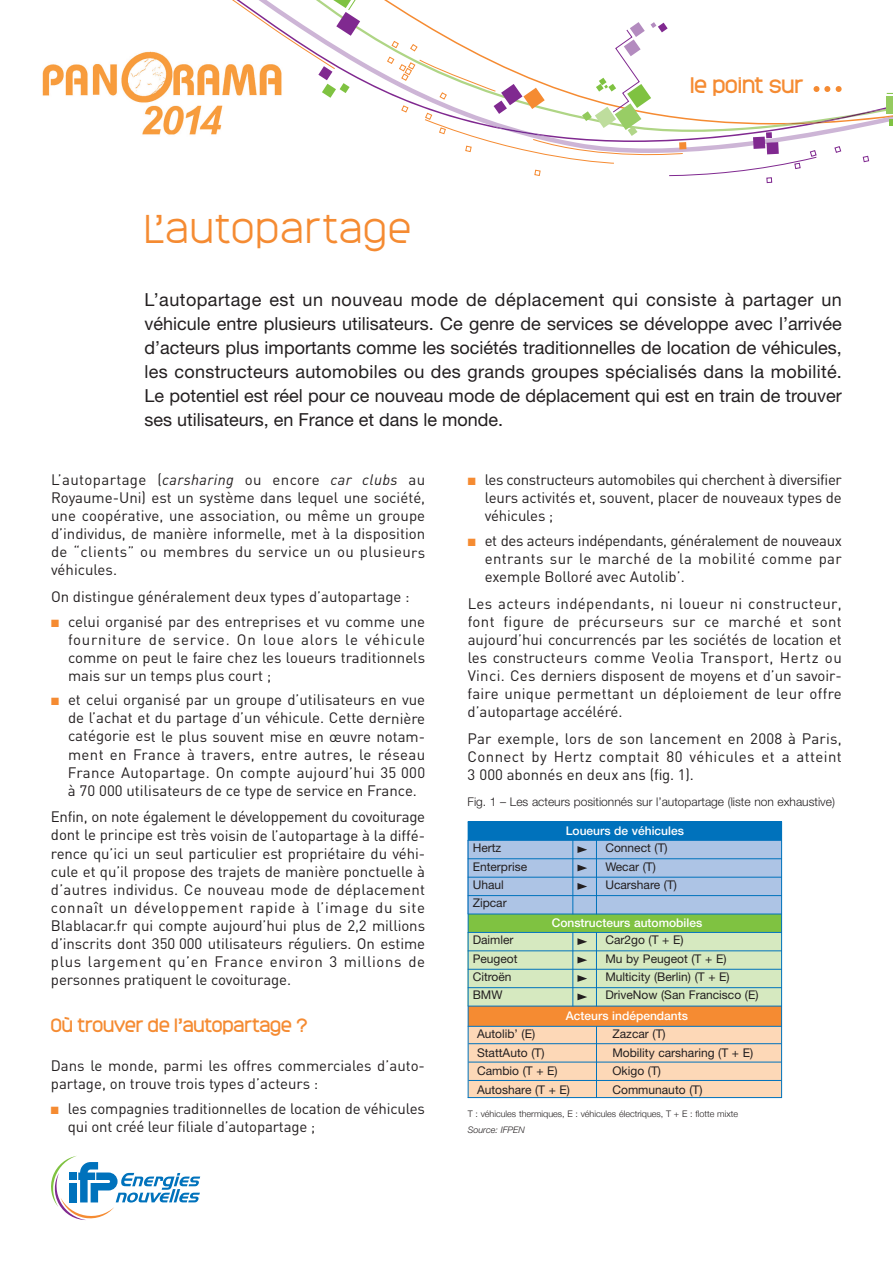
<style>
.page{position:relative;width:893px;height:1263px;background:#fff}
.page>*{position:absolute;margin:0;border:0;box-sizing:border-box;transform-origin:0 0}
.t1{font:300 37.5px "Monark";letter-spacing:.06em;color:#f58b32}
.t2{font:21px "Monark";color:#f58b32}
.t3{font:18px/24px "Helvetica Neue LT Std";color:#231f20;text-align:justify}
.t4{font:18px "Monark";color:#f58b32}
.t5{font:15px/18.1px "DIN";color:#231f20;text-align:justify}
.t6{font:12px "Helvetica Neue LT Std";color:#231f20}
.t7{font:300 12px "Helvetica Neue LT Std";color:#231f20}
.t8{font:500 12px "Helvetica Neue LT Std";color:#fff}
.t9{font:300 9px "Helvetica Neue";color:#231f20}
.t10{font:italic 300 9px "Helvetica Neue LT Std";color:#231f20}
.s1{font-style:italic}
.s2{color:#f58b32}
</style>
<div class="page">
<img style="left:42px;top:51px;width:186px;height:84px">
<svg style="left:228px;top:0;width:665px;height:183px"></svg>
<div style="left:842px;top:36px;width:34px;height:42px;background:#fff"></div>
<div style="left:765px;top:97px;width:77px;height:18px;background:#fff"></div>
<div style="left:849px;top:86px;width:19px;height:24px;background:#fff"></div>
<svg style="left:51px;top:1156px;width:149px;height:64px"></svg>
<div style="left:468px;top:821px;width:314px;height:19px;background:#0072bc"></div>
<div style="left:468px;top:840px;width:105px;height:19px;background:#adc4e5"></div>
<div style="left:573px;top:840px;width:23px;height:19px;background:#adc4e5"></div>
<svg style="left:577px;top:846px;width:10px;height:7px"></svg>
<div style="left:596px;top:840px;width:186px;height:19px;background:#adc4e5"></div>
<div style="left:468px;top:859px;width:105px;height:18px;background:#adc4e5"></div>
<div style="left:573px;top:859px;width:23px;height:18px;background:#adc4e5"></div>
<svg style="left:577px;top:864px;width:10px;height:7px"></svg>
<div style="left:596px;top:859px;width:186px;height:18px;background:#adc4e5"></div>
<div style="left:468px;top:877px;width:105px;height:18px;background:#adc4e5"></div>
<div style="left:573px;top:877px;width:23px;height:18px;background:#adc4e5"></div>
<svg style="left:577px;top:883px;width:10px;height:7px"></svg>
<div style="left:596px;top:877px;width:186px;height:18px;background:#adc4e5"></div>
<div style="left:468px;top:895px;width:105px;height:19px;background:#adc4e5"></div>
<div style="left:573px;top:895px;width:23px;height:19px;background:#adc4e5"></div>
<div style="left:596px;top:895px;width:186px;height:19px;background:#adc4e5"></div>
<div style="left:468px;top:914px;width:314px;height:18px;background:#7fc241"></div>
<div style="left:468px;top:932px;width:105px;height:19px;background:#d6e9c0"></div>
<div style="left:573px;top:932px;width:23px;height:19px;background:#d6e9c0"></div>
<svg style="left:577px;top:938px;width:10px;height:7px"></svg>
<div style="left:596px;top:932px;width:186px;height:19px;background:#d6e9c0"></div>
<div style="left:468px;top:951px;width:105px;height:18px;background:#d6e9c0"></div>
<div style="left:573px;top:951px;width:23px;height:18px;background:#d6e9c0"></div>
<svg style="left:577px;top:957px;width:10px;height:6px"></svg>
<div style="left:596px;top:951px;width:186px;height:18px;background:#d6e9c0"></div>
<div style="left:468px;top:969px;width:105px;height:19px;background:#d6e9c0"></div>
<div style="left:573px;top:969px;width:23px;height:19px;background:#d6e9c0"></div>
<svg style="left:577px;top:975px;width:10px;height:7px"></svg>
<div style="left:596px;top:969px;width:186px;height:19px;background:#d6e9c0"></div>
<div style="left:468px;top:988px;width:105px;height:18px;background:#d6e9c0"></div>
<div style="left:573px;top:988px;width:23px;height:18px;background:#d6e9c0"></div>
<svg style="left:577px;top:993px;width:10px;height:7px"></svg>
<div style="left:596px;top:988px;width:186px;height:18px;background:#d6e9c0"></div>
<div style="left:468px;top:1006px;width:314px;height:20px;background:#f58b32"></div>
<div style="left:468px;top:1026px;width:314px;height:71px;background:#fdd8b7"></div>
<hr style="left:468px;top:1043px;width:313px;height:1px;background:#0072bc">
<hr style="left:468px;top:1062px;width:313px;height:1px;background:#0072bc">
<hr style="left:468px;top:1080px;width:313px;height:1px;background:#0072bc">
<hr style="left:468px;top:821px;width:1px;height:277px;background:#0072bc">
<hr style="left:572px;top:840px;width:1px;height:74px;background:#0072bc">
<hr style="left:572px;top:932px;width:1px;height:74px;background:#0072bc">
<hr style="left:596px;top:840px;width:1px;height:74px;background:#0072bc">
<hr style="left:596px;top:932px;width:1px;height:74px;background:#0072bc">
<hr style="left:781px;top:821px;width:1px;height:277px;background:#0072bc">
<hr style="left:468px;top:840px;width:314px;height:1px;background:#0072bc">
<hr style="left:468px;top:858px;width:314px;height:1px;background:#0072bc">
<hr style="left:468px;top:877px;width:314px;height:1px;background:#0072bc">
<hr style="left:468px;top:895px;width:314px;height:1px;background:#0072bc">
<hr style="left:468px;top:914px;width:314px;height:1px;background:#0072bc">
<hr style="left:468px;top:932px;width:314px;height:1px;background:#0072bc">
<hr style="left:468px;top:950px;width:314px;height:1px;background:#0072bc">
<hr style="left:468px;top:969px;width:314px;height:1px;background:#0072bc">
<hr style="left:468px;top:987px;width:314px;height:1px;background:#0072bc">
<hr style="left:468px;top:1006px;width:314px;height:1px;background:#0072bc">
<hr style="left:468px;top:1026px;width:314px;height:1px;background:#0072bc">
<hr style="left:468px;top:1097px;width:314px;height:1px;background:#0072bc">
<hr style="left:596px;top:1026px;width:1px;height:71px;background:#0072bc">
<h1 class="t1" style="left:145px;top:203px;width:267px">L’autopartage</h1>
<h2 class="t2" style="left:690px;top:70px;width:115px">le point sur</h2>
<p class="t3" style="left:145px;top:289px;width:699px">L’autopartage est un nouveau mode de déplacement qui consiste à partager un véhicule entre plusieurs utilisateurs. Ce genre de services se développe avec l’arrivée d’acteurs plus importants comme les sociétés traditionnelles de location de véhicules, les constructeurs automobiles ou des grands groupes spécialisés dans la mobilité.<br>Le potentiel est réel pour ce nouveau mode de déplacement qui est en train de trouver ses utilisateurs, en France et dans le monde.</p>
<p class="t5" style="left:51px;top:470px;width:376px">L’autopartage (<span class="s1">carsharing</span> ou encore <span class="s1">car clubs</span> au Royaume-Uni) est un système dans lequel une société, une coopérative, une association, ou même un groupe d’individus, de manière informelle, met à la disposition de “clients” ou membres du service un ou plusieurs véhicules.</p>
<p class="t5" style="left:51px;top:587px;width:360px">On distingue généralement deux types d’autopartage :</p>
<p class="t5" style="left:68px;top:612px;width:359px;text-indent:-17px"><span class="s2">■</span> celui organisé par des entreprises et vu comme une fourniture de service. On loue alors le véhicule comme on peut le faire chez les loueurs traditionnels mais sur un temps plus court ;</p>
<p class="t5" style="left:68px;top:690px;width:359px;text-indent:-17px"><span class="s2">■</span> et celui organisé par un groupe d’utilisateurs en vue de l’achat et du partage d’un véhicule. Cette dernière catégorie est le plus souvent mise en œuvre notam&shy;ment en France à travers, entre autres, le réseau France Autopartage. On compte aujourd’hui 35 000 à 70 000 utilisateurs de ce type de service en France.</p>
<p class="t5" style="left:51px;top:807px;width:376px">Enfin, on note également le développement du covoiturage dont le principe est très voisin de l’autopartage à la diffé&shy;rence qu’ici un seul particulier est propriétaire du véhi&shy;cule et qu’il propose des trajets de manière ponctuelle à d’autres individus. Ce nouveau mode de déplacement connaît un développement rapide à l’image du site Blablacar.fr qui compte aujourd’hui plus de 2,2 millions d’inscrits dont 350 000 utilisateurs réguliers. On estime plus largement qu’en France environ 3 millions de personnes pratiquent le covoiturage.</p>
<p class="t4" style="left:51px;top:1013px;width:258px">Où trouver de l’autopartage ?</p>
<p class="t5" style="left:51px;top:1056px;width:376px">Dans le monde, parmi les offres commerciales d’auto&shy;partage, on trouve trois types d’acteurs :</p>
<p class="t5" style="left:68px;top:1099px;width:359px;text-indent:-17px"><span class="s2">■</span> les compagnies traditionnelles de location de véhicules qui ont créé leur filiale d’autopartage ;</p>
<p class="t5" style="left:485px;top:470px;width:359px;text-indent:-17px"><span class="s2">■</span> les constructeurs automobiles qui cherchent à diversifier leurs activités et, souvent, placer de nouveaux types de véhicules ;</p>
<p class="t5" style="left:485px;top:531px;width:359px;text-indent:-17px"><span class="s2">■</span> et des acteurs indépendants, généralement de nouveaux entrants sur le marché de la mobilité comme par exemple Bolloré avec Autolib’.</p>
<p class="t5" style="left:468px;top:594px;width:376px">Les acteurs indépendants, ni loueur ni constructeur, font figure de précurseurs sur ce marché et sont aujourd’hui concurrencés par les sociétés de location et les constructeurs comme Veolia Transport, Hertz ou Vinci. Ces derniers disposent de moyens et d’un savoir&shy;faire unique permettant un déploiement de leur offre d’autopartage accéléré.</p>
<p class="t5" style="left:468px;top:729px;width:376px">Par exemple, lors de son lancement en 2008 à Paris, Connect by Hertz comptait 80 véhicules et a atteint 3 000 abonnés en deux ans (fig. 1).</p>
<p class="t7" style="left:468px;top:797px;width:369px">Fig. 1 – Les acteurs positionnés sur l’autopartage (liste non exhaustive)</p>
<p class="t8" style="left:566px;top:826px;width:120px">Loueurs de véhicules</p>
<p class="t6" style="left:473px;top:843px;width:30px">Hertz</p>
<p class="t6" style="left:605px;top:843px;width:64px">Connect (T)</p>
<p class="t6" style="left:473px;top:862px;width:56px">Enterprise</p>
<p class="t6" style="left:605px;top:862px;width:52px">Wecar (T)</p>
<p class="t6" style="left:473px;top:880px;width:33px">Uhaul</p>
<p class="t6" style="left:605px;top:880px;width:73px">Ucarshare (T)</p>
<p class="t6" style="left:473px;top:899px;width:35px">Zipcar</p>
<p class="t8" style="left:552px;top:918px;width:152px">Constructeurs automobiles</p>
<p class="t6" style="left:473px;top:936px;width:42px">Daimler</p>
<p class="t6" style="left:605px;top:936px;width:80px">Car2go (T + E)</p>
<p class="t6" style="left:473px;top:954px;width:46px">Peugeot</p>
<p class="t6" style="left:605px;top:954px;width:123px">Mu by Peugeot (T + E)</p>
<p class="t6" style="left:473px;top:972px;width:40px">Citroën</p>
<p class="t6" style="left:605px;top:972px;width:126px">Multicity (Berlin) (T + E)</p>
<p class="t6" style="left:473px;top:991px;width:31px">BMW</p>
<p class="t6" style="left:605px;top:991px;width:155px">DriveNow (San Francisco (E)</p>
<p class="t8" style="left:566px;top:1011px;width:124px">Acteurs indépendants</p>
<p class="t6" style="left:477px;top:1030px;width:60px">Autolib’ (E)</p>
<p class="t6" style="left:612px;top:1030px;width:55px">Zazcar (T)</p>
<p class="t6" style="left:477px;top:1048px;width:69px">StattAuto (T)</p>
<p class="t6" style="left:612px;top:1048px;width:142px">Mobility carsharing (T + E)</p>
<p class="t6" style="left:477px;top:1067px;width:82px">Cambio (T + E)</p>
<p class="t6" style="left:612px;top:1067px;width:50px">Okigo (T)</p>
<p class="t6" style="left:477px;top:1085px;width:95px">Autoshare (T + E)</p>
<p class="t6" style="left:612px;top:1085px;width:91px">Communauto (T)</p>
<p class="t9" style="left:468px;top:1108px;width:272px">T : véhicules thermiques, E : véhicules électriques, T + E : flotte mixte</p>
<p class="t10" style="left:468px;top:1126px;width:58px">Source: IFPEN</p>
</div>
